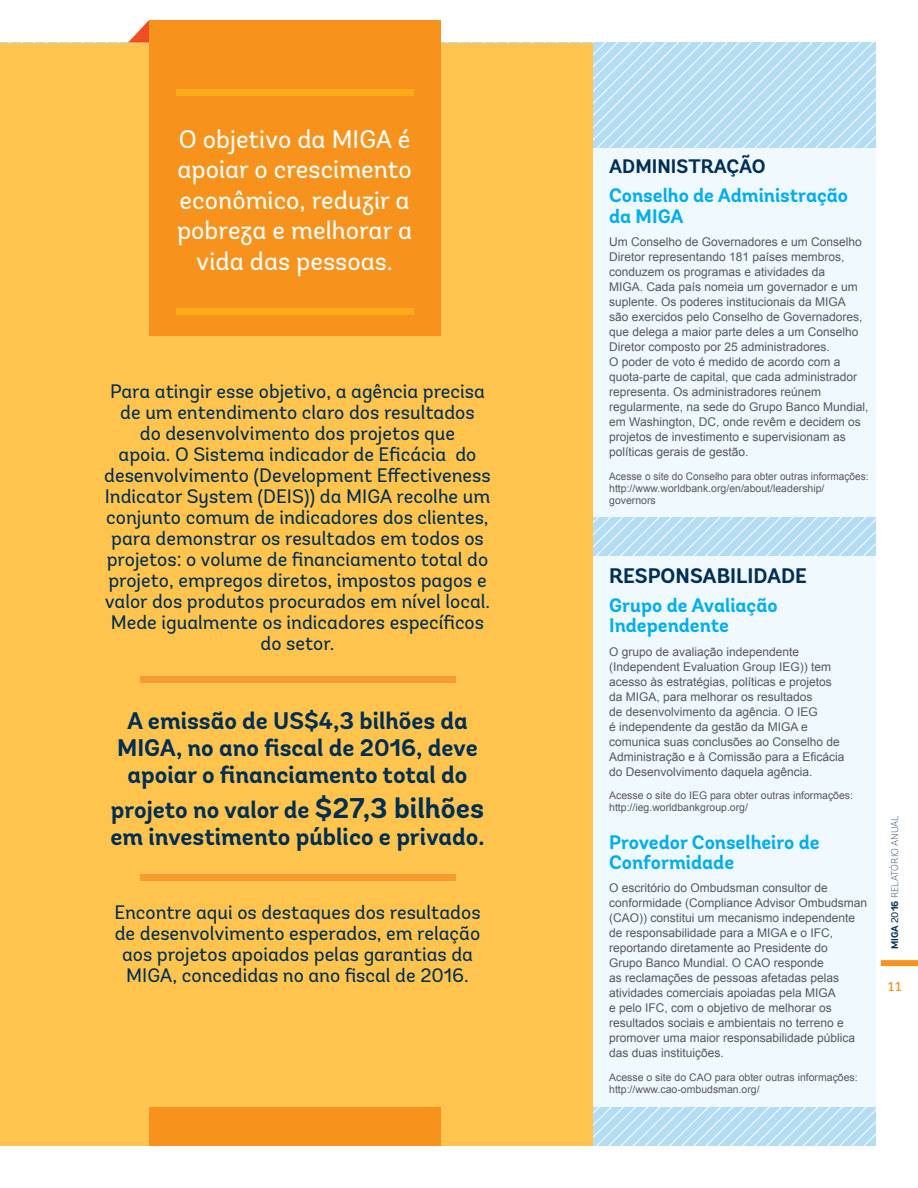
<style>
.page{position:relative;width:918px;height:1188px;background:#fff}
.page>*{position:absolute;margin:0;border:0;box-sizing:border-box;transform-origin:0 0}
.t1{font:25.5px/30.6px "Andes";color:#fff;text-align:center}
.t2{font:700 24px/27px "Andes";color:#002e54;text-align:center}
.t3{font:700 21px "Andes";color:#002e54}
.t4{font:19.5px/21px "Andes";color:#002e54;text-align:center}
.t5{font:700 19.5px/20.4px "Andes";color:#00aeef}
.t6{font:700 19.5px "Andes";color:#002e54}
.t7{font:18px "Meta Plus Normal";color:#f7931d}
.t8{font:12px/15px "Arial";color:#57585a}
.t9{font:10.5px/12px "Arial";color:#57585a}
.t10{font:10.5px/12px "Arial";color:#57585a;scale:.96 1}
.t11{font:200 9.75px "Andes";color:#002e54}
.s1{font-size:28.5px}
.s2{font-weight:700}
.s3{font-weight:400}
</style>
<div class="page">
<div style="left:881px;top:960px;width:37px;height:6px;background:#f7931d"></div>
<div style="left:429px;top:148px;width:446px;height:959px;background:#f0f9fd"></div>
<svg style="left:592px;top:43px;width:283px;height:105px;background:#bbe0f5"></svg>
<svg style="left:592px;top:1107px;width:283px;height:38px;background:#bbe0f5"></svg>
<svg style="left:592px;top:517px;width:283px;height:38px;background:#bbe0f5"></svg>
<div style="left:0;top:43px;width:592px;height:1102px;background:#fec44d"></div>
<svg style="left:128px;top:20px;width:21px;height:23px"></svg>
<div style="left:149px;top:20px;width:291px;height:316px;background:#f7931d"></div>
<div style="left:149px;top:1107px;width:291px;height:38px;background:#f7931d"></div>
<div style="left:176px;top:89px;width:237px;height:7px;background:#faab17"></div>
<div style="left:176px;top:308px;width:237px;height:7px;background:#faab17"></div>
<div style="left:140px;top:676px;width:315px;height:7px;background:#f69c33"></div>
<div style="left:140px;top:874px;width:315px;height:6px;background:#f69c33"></div>
<h1 class="t1" style="left:177px;top:124px;width:237px">O objetivo da MI GA é apoiar o crescimento econômico, reduzir a pobreza e melhorar a vida das pessoas.</h1>
<p class="t4" style="left:104px;top:381px;width:388px">Para atingir esse objetivo, a agência precisa de um entendimento claro dos resultados<br>do desenvolvimento dos projetos que<br>apoia. O Sistema indicador de Eficácia do desenvolvimento (Development Effectiveness I ndicator System (DEI S)) da MI GA recolhe um conjunto comum de indicadores dos clientes, para demonstrar os resultados em todos os projetos: o volume de financiamento total do projeto, empregos diretos, impostos pagos e valor dos produtos procurados em nível local.<br>Mede igualmente os indicadores específicos do setor.</p>
<h2 class="t2" style="left:117px;top:708px;width:362px">A emissão de US$4,3 bilhões da<br>MIGA, no ano fiscal de 2016, deve apoiar o financiamento total do</h2>
<h2 class="t2" style="left:110px;top:797px;width:376px;text-align:left">projeto no valor de <span class="s1">$27,3 bilhões </span>em investimento público e privado.</h2>
<h3 class="t4" style="left:114px;top:902px;width:368px">Encontre aqui os destaques dos resultados de desenvolvimento esperados, em relação aos projetos apoiados pelas garantias da MI GA, concedidas no ano fiscal de 2016.</h3>
<h3 class="t6" style="left:609px;top:154px;width:26px">Administra</h3>
<h3 class="t6" style="left:726px;top:154px;width:27px">ção</h3>
<h3 class="t5" style="left:609px;top:186px;width:241px">Conselho de Administração da MIGA</h3>
<p class="t8" style="left:609px;top:234px;width:261px">Um Conselho de Governadores e um Conselho Diretor representando 181 países membros, conduzem os programas e atividades da<br>MIGA. Cada país nomeia um governador e um suplente. Os poderes institucionais da MIGA<br>são exercidos pelo Conselho de Governadores, que delega a maior parte deles a um Conselho Diretor composto por 25 administradores.<br>O poder de voto é medido de acordo com a quota-parte de capital, que cada administrador representa. Os administradores reúnem regularmente, na sede do Grupo Banco Mundial, em Washington, DC, onde revêm e decidem os projetos de investimento e supervisionam as políticas gerais de gestão.</p>
<p class="t10" style="left:609px;top:470px;width:272px">Acesse o site do Conselho para obter outras informações: http://www.worldbank.org/en/about/leadership/ governors</p>
<h3 class="t3" style="left:609px;top:563px;width:199px">RESPONSABILIDADE</h3>
<h3 class="t5" style="left:609px;top:595px;width:170px">Grupo de Avaliação<br>Independente</h3>
<p class="t8" style="left:609px;top:644px;width:237px">O grupo de avaliação independente (Independent Evaluation Group IEG)) tem acesso às estratégias, políticas e projetos da MIGA, para melhorar os resultados<br>de desenvolvimento da agência. O IEG<br>é independente da gestão da MIGA e comunica suas conclusões ao Conselho de Administração e à Comissão para a Eficácia do Desenvolvimento daquela agência.</p>
<p class="t9" style="left:609px;top:790px;width:245px">Acesse o site do IEG para obter outras informações: http://ieg.worldbankgroup.org/</p>
<h3 class="t5" style="left:609px;top:832px;width:212px">Provedor Conselheiro de<br>Conformidade</h3>
<p class="t8" style="left:609px;top:881px;width:260px">O escritório do Ombudsman consultor de conformidade (Compliance Advisor Ombudsman (CAO)) constitui um mecanismo independente de responsabilidade para a MIGA e o IFC, reportando diretamente ao Presidente do<br>Grupo Banco Mundial. O CAO responde<br>as reclamações de pessoas afetadas pelas atividades comerciais apoiadas pela MIGA<br>e pelo IFC, com o objetivo de melhorar os resultados sociais e ambientais no terreno e promover uma maior responsabilidade pública das duas instituições.</p>
<p class="t9" style="left:609px;top:1071px;width:250px">Acesse o site do CAO para obter outras informações: http://www.cao-ombudsman.org/</p>
<p class="t11" style="left:889px;top:949px;width:135px;rotate:-90deg"><span class="s2">MIGA</span> <span class="s3">20</span><span class="s2">16</span> RELATÓRIO ANUAL</p>
<h3 class="t7" style="left:887px;top:974px;width:16px">11</h3>
</div>
